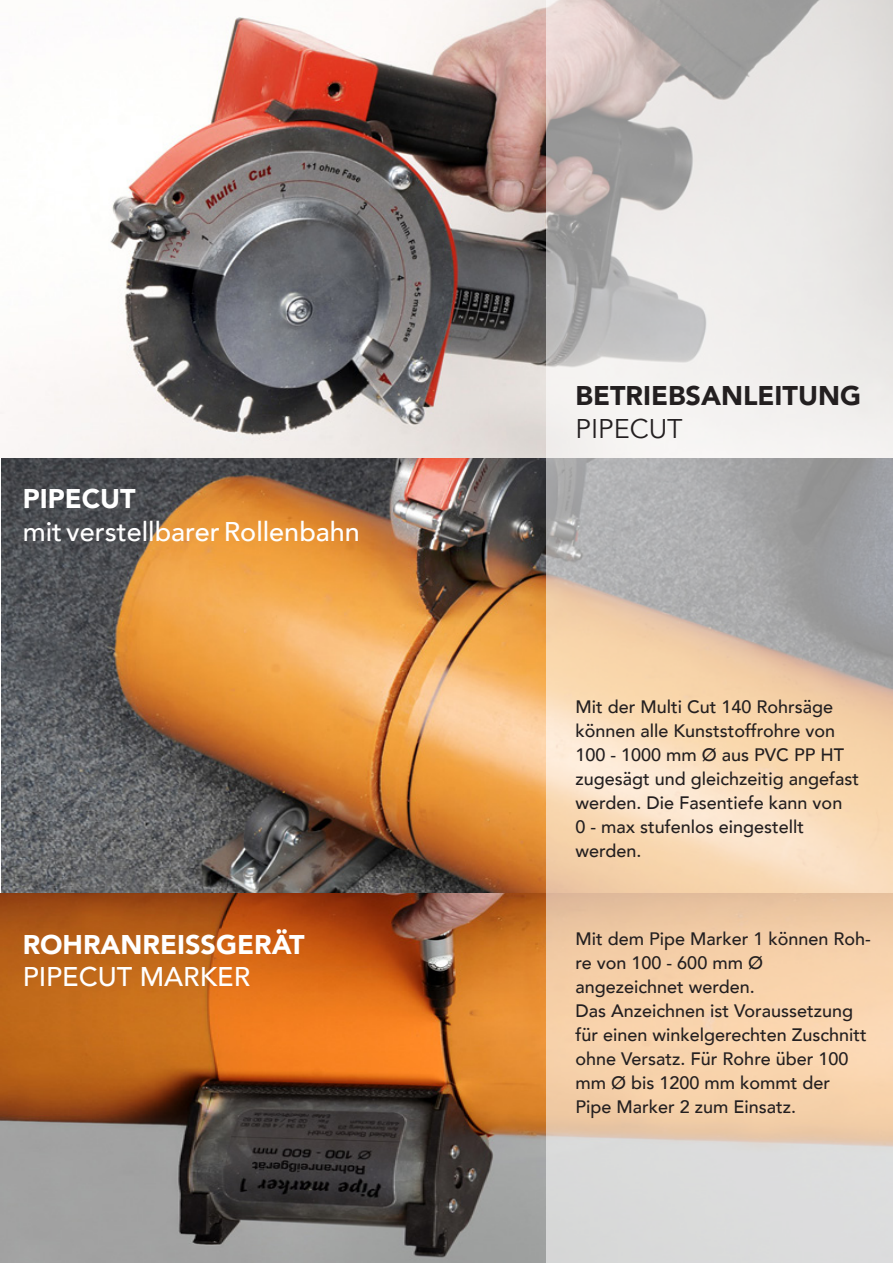
<style>
.page{position:relative;width:893px;height:1263px;background:#fff}
.page>*{position:absolute;margin:0;border:0;box-sizing:border-box;transform-origin:0 0}
.t1{font:500 27px "Avenir";color:#fff}
.t2{font:900 27px "Avenir";color:#fff}
.t3{font:900 27px "Avenir";color:#231f20}
.t4{font:27px "Avenir";color:#231f20}
.t5{font:500 18px/24px "Avenir";color:#231f20}
</style>
<div class="page">
<img style="left:0;top:0;width:546px;height:1263px">
<svg style="left:546px;top:0;width:347px;height:1263px;background:#ddcec0"></svg>
<p class="t2" style="left:23px;top:476px;width:115px">PIPECUT</p>
<p class="t1" style="left:23px;top:508px;width:339px">mit verstellbarerRollenbahn</p>
<p class="t2" style="left:23px;top:921px;width:283px">ROHRANREISSGERÄT</p>
<p class="t1" style="left:23px;top:954px;width:229px">PIPECUT MARKER</p>
<p class="t3" style="left:575px;top:373px;width:287px">BETRIEBSANLEITUNG</p>
<p class="t4" style="left:575px;top:412px;width:109px">PIPECUT</p>
<p class="t5" style="left:575px;top:694px;width:285px">Mit der Multi Cut 140 Rohrsäge können alle Kunststoffrohre von<br>100 - 1000 mm Ø aus PVC PP HT zugesägt und gleichzeitig angefast werden. Die Fasentiefe kann von</p>
<p class="t5" style="left:575px;top:814px;width:230px">0 - max stufenlos eingestellt</p>
<p class="t5" style="left:575px;top:838px;width:68px">werden.</p>
<p class="t5" style="left:575px;top:926px;width:297px">Mit dem Pipe Marker 1 können Roh&shy;re von 100 - 600 mm Ø</p>
<p class="t5" style="left:575px;top:974px;width:181px">angezeichnet werden.</p>
<p class="t5" style="left:575px;top:998px;width:293px">Das Anzeichnen ist Voraussetzung für einen winkelgerechten Zuschnitt ohne Versatz. Für Rohre über 100 mm Ø bis 1200 mm kommt der<br>Pipe Marker 2 zum Einsatz.</p>
</div>
